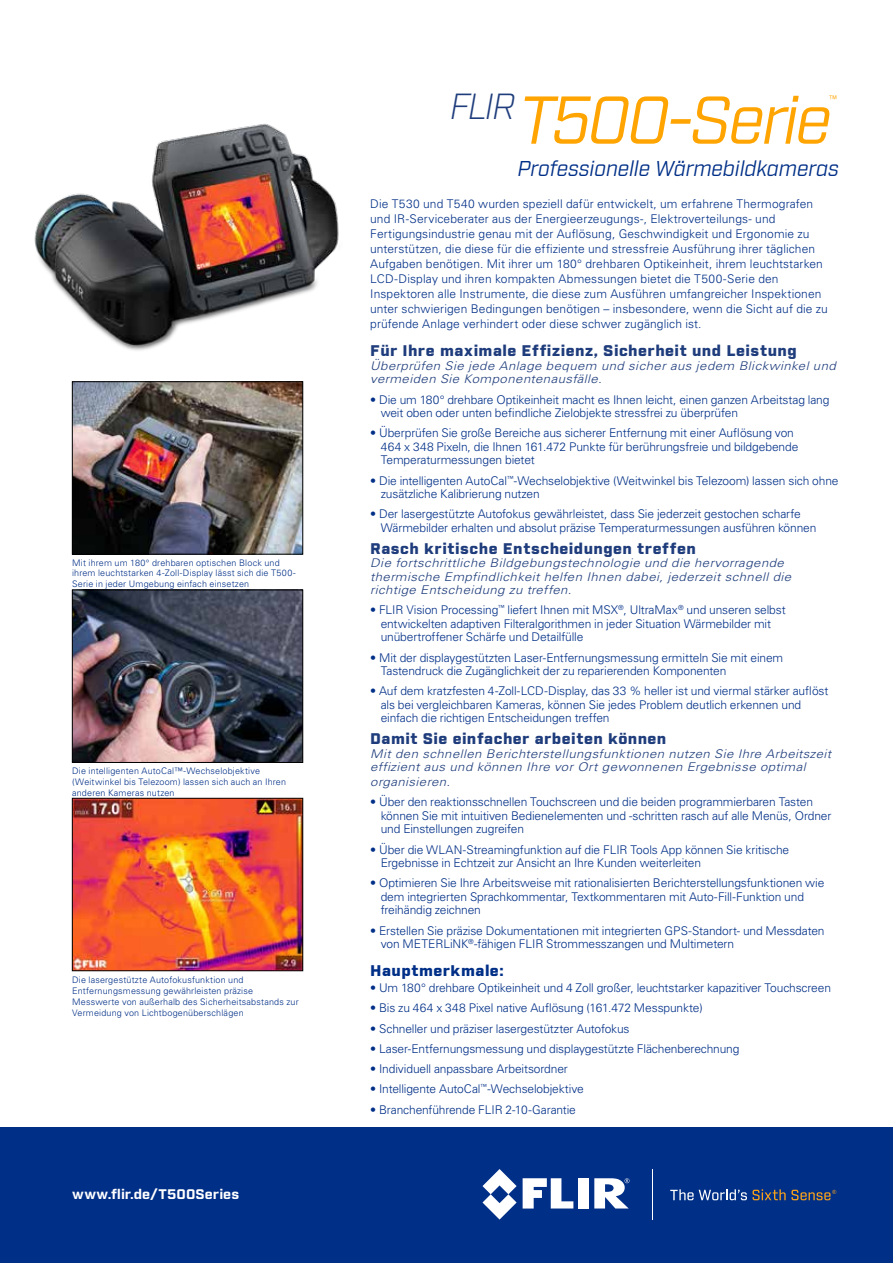
<style>
.page{position:relative;width:893px;height:1263px;background:#fff}
.page>*{position:absolute;margin:0;border:0;box-sizing:border-box;transform-origin:0 0}
.t1{font:italic 67.5px "Industry";letter-spacing:-.045em;color:#ffa400}
.t2{font:italic 21.45px "Industry";letter-spacing:-.005em;color:#002f87}
.t3{font:900 15px "Industry";letter-spacing:.03em;color:#1f3d7c;scale:1.1 1}
.t4{font:900 15px "Industry";letter-spacing:.03em;color:#002f87;scale:1.1 1}
.t5{font:700 13.5px "Industry";letter-spacing:.005em;color:#fff;scale:1.1 1}
.t6{font:300 12px/13.5px "Univers LT Std";letter-spacing:-.01em;color:#002f87}
.t7{font:300 12px/15px "Univers LT Std";letter-spacing:.01em;color:#002f87}
.t8{font:italic 300 12px/13.5px "Univers LT Std";letter-spacing:.035em;color:#1f3d7c;scale:1.1 1}
.t9{font:10.5px "Univers LT Std";color:#ffa400}
.t10{font:300 9px/10.8px "Univers LT Std";letter-spacing:.02em;color:#002f87}
</style>
<div class="page">
<img style="left:74px;top:592px;width:227px;height:169px">
<div style="left:72px;top:590px;width:231px;height:173px;border:1px solid #000"></div>
<img style="left:74px;top:383px;width:227px;height:169px">
<div style="left:72px;top:381px;width:231px;height:173px;border:1px solid #000"></div>
<img style="left:34px;top:123px;width:305px;height:228px">
<div style="left:0;top:1128px;width:893px;height:135px;background:#002f87"></div>
<svg style="left:523px;top:1178px;width:50px;height:30px"></svg>
<div style="left:578px;top:1178px;width:11px;height:30px;background:#fff"></div>
<svg style="left:482px;top:1169px;width:35px;height:50px"></svg>
<svg style="left:594px;top:1178px;width:35px;height:30px"></svg>
<hr style="left:651px;top:1169px;width:1px;height:50px;background:#fff">
<svg style="left:670px;top:1189px;width:166px;height:11px"></svg>
<img style="left:74px;top:800px;width:227px;height:169px">
<div style="left:72px;top:798px;width:231px;height:173px;border:1px solid #000"></div>
<p class="t10" style="left:72px;top:557px;width:225px">Mit ihrem um 180° drehbaren optischen Block und ihrem leuchtstarken 4-Zoll-Display lässt sich die T500-<br>Serie in jeder Umgebung einfach einsetzen</p>
<p class="t10" style="left:72px;top:765px;width:215px">Die intelligenten AutoCal™-Wechselobjektive (Weitwinkel bis Telezoom) lassen sich auch an Ihren anderen Kameras nutzen</p>
<p class="t10" style="left:72px;top:975px;width:228px">Die lasergestützte Autofokusfunktion und Entfernungsmessung gewährleisten präzise Messwerte von außerhalb des Sicherheitsabstands zur Vermeidung von Lichtbogenüberschlägen</p>
<p class="t5" style="left:72px;top:1185px;width:153px">www.flir.de/T500Series</p>
<h1 class="t1" style="left:450px;top:80px;width:383px"><sup>FLIR</sup>T500-Serie</h1>
<p class="t9" style="left:828px;top:93px;width:12px">™</p>
<h2 class="t2" style="left:517px;top:156px;width:323px">Professionelle Wärmebildkameras</h2>
<p class="t7" style="left:370px;top:196px;width:459px">Die T530 und T540 wurden speziell dafür entwickelt, um erfahrene Thermografen und IR-Serviceberater aus der Energieerzeugungs-, Elektroverteilungs- und Fertigungsindustrie genau mit der Auflösung, Geschwindigkeit und Ergonomie zu unterstützen, die diese für die effiziente und stressfreie Ausführung ihrer täglichen Aufgaben benötigen. Mit ihrer um 180° drehbaren Optikeinheit, ihrem leuchtstarken LCD-Display und ihren kompakten Abmessungen bietet die T500-Serie den Inspektoren alle Instrumente, die diese zum Ausführen umfangreicher Inspektionen unter schwierigen Bedingungen benötigen – insbesondere, wenn die Sicht auf die zu prüfende Anlage verhindert oder diese schwer zugänglich ist.</p>
<p class="t3" style="left:370px;top:342px;width:389px">Für Ihre maximale Effizienz, Sicherheit und Leistung</p>
<p class="t8" style="left:370px;top:359px;width:425px">Überprüfen Sie jede Anlage bequem und sicher aus jedem Blickwinkel und vermeiden Sie Komponentenausfälle.</p>
<p class="t6" style="left:381px;top:393px;width:450px;text-indent:-10px">• Die um 180° drehbare Optikeinheit macht es Ihnen leicht, einen ganzen Arbeitstag lang weit oben oder unten befindliche Zielobjekte stressfrei zu überprüfen</p>
<p class="t6" style="left:381px;top:426px;width:419px;text-indent:-10px">• Überprüfen Sie große Bereiche aus sicherer Entfernung mit einer Auflösung von<br>464 x 348 Pixeln, die Ihnen 161.472 Punkte für berührungsfreie und bildgebende<br>Temperaturmessungen bietet</p>
<p class="t6" style="left:381px;top:474px;width:459px;text-indent:-11px">• Die intelligenten AutoCal<sup>™</sup>-Wechselobjektive (Weitwinkel bis Telezoom) lassen sich ohne zusätzliche Kalibrierung nutzen</p>
<p class="t6" style="left:381px;top:507px;width:437px;text-indent:-10px">• Der lasergestützte Autofokus gewährleistet, dass Sie jederzeit gestochen scharfe<br>Wärmebilder erhalten und absolut präzise Temperaturmessungen ausführen können</p>
<p class="t3" style="left:370px;top:539px;width:298px">Rasch kritische Entscheidungen treffen</p>
<p class="t8" style="left:370px;top:556px;width:384px">Die fortschrittliche Bildgebungstechnologie und die hervorragende thermische Empfindlichkeit helfen Ihnen dabei, jederzeit schnell die richtige Entscheidung zu treffen.</p>
<p class="t6" style="left:381px;top:603px;width:406px;text-indent:-10px">• FLIR Vision Processing<sup>™</sup> liefert Ihnen mit MSX<sup>®</sup>, UltraMax<sup>®</sup> und unseren selbst entwickelten adaptiven Filteralgorithmen in jeder Situation Wärmebilder mit unübertroffener Schärfe und Detailfülle</p>
<p class="t6" style="left:381px;top:651px;width:404px;text-indent:-10px">• Mit der displaygestützten Laser-Entfernungsmessung ermitteln Sie mit einem<br>Tastendruck die Zugänglichkeit der zu reparierenden Komponenten</p>
<p class="t6" style="left:381px;top:684px;width:449px;text-indent:-10px">• Auf dem kratzfesten 4-Zoll-LCD-Display, das 33 % heller ist und viermal stärker auflöst als bei vergleichbaren Kameras, können Sie jedes Problem deutlich erkennen und einfach die richtigen Entscheidungen treffen</p>
<p class="t3" style="left:370px;top:730px;width:271px">Damit Sie einfacher arbeiten können</p>
<p class="t8" style="left:370px;top:747px;width:420px">Mit den schnellen Berichterstellungsfunktionen nutzen Sie Ihre Arbeitszeit effizient aus und können Ihre vor Ort gewonnenen Ergebnisse optimal</p>
<p class="t8" style="left:370px;top:775px;width:74px">organisieren.</p>
<p class="t6" style="left:381px;top:795px;width:452px;text-indent:-10px">• Über den reaktionsschnellen Touchscreen und die beiden programmierbaren Tasten können Sie mit intuitiven Bedienelementen und -schritten rasch auf alle Menüs, Ordner und Einstellungen zugreifen</p>
<p class="t6" style="left:381px;top:843px;width:410px;text-indent:-10px">• Über die WLAN-Streamingfunktion auf die FLIR Tools App können Sie kritische<br>Ergebnisse in Echtzeit zur Ansicht an Ihre Kunden weiterleiten</p>
<p class="t6" style="left:381px;top:876px;width:445px;text-indent:-10px">• Optimieren Sie Ihre Arbeitsweise mit rationalisierten Berichterstellungsfunktionen wie dem integrierten Sprachkommentar, Textkommentaren mit Auto-Fill-Funktion und freihändig zeichnen</p>
<p class="t6" style="left:381px;top:924px;width:445px;text-indent:-10px">• Erstellen Sie präzise Dokumentationen mit integrierten GPS-Standort- und Messdaten von METERLiNK<sup>®</sup>-fähigen FLIR Strommesszangen und Multimetern</p>
<p class="t4" style="left:370px;top:962px;width:123px">Hauptmerkmale:</p>
<p class="t6" style="left:370px;top:981px;width:462px">• Um 180° drehbare Optikeinheit und 4 Zoll großer, leuchtstarker kapazitiver Touchscreen</p>
<p class="t6" style="left:370px;top:1001px;width:334px">• Bis zu 464 x 348 Pixel native Auflösung (161.472 Messpunkte)</p>
<p class="t6" style="left:370px;top:1021px;width:261px">• Schneller und präziser lasergestützter Autofokus</p>
<p class="t6" style="left:370px;top:1042px;width:371px">• Laser-Entfernungsmessung und displaygestützte Flächenberechnung</p>
<p class="t6" style="left:370px;top:1062px;width:199px">• Individuell anpassbare Arbeitsordner</p>
<p class="t6" style="left:370px;top:1082px;width:215px">• Intelligente AutoCal<sup>™</sup>-Wechselobjektive</p>
<p class="t6" style="left:370px;top:1102px;width:207px">• Branchenführende FLIR 2-10-Garantie</p>
</div>
